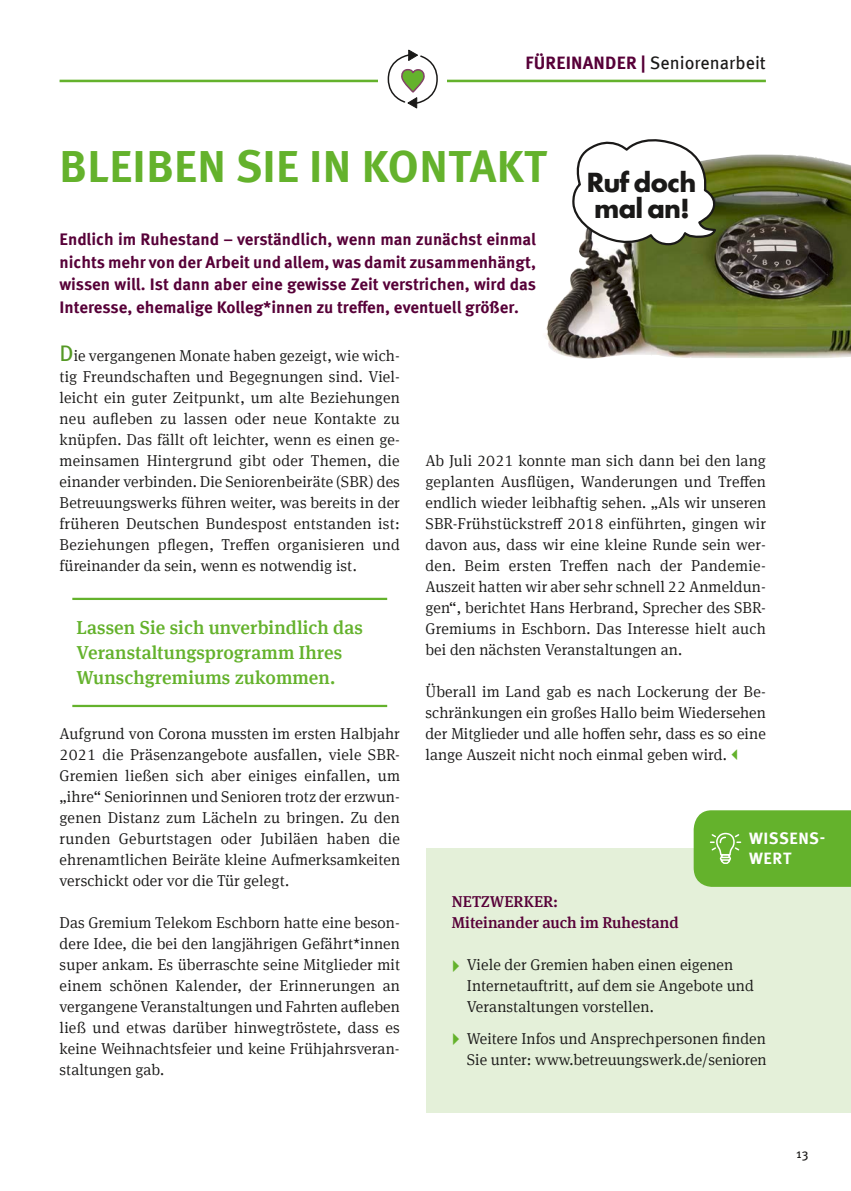
<style>
.page{position:relative;width:851px;height:1191px;background:#fff}
.page>*{position:absolute;margin:0;border:0;box-sizing:border-box;transform-origin:0 0}
.t1{font:700 45px "Meta OT";letter-spacing:.01em;color:#64b22c}
.t2{font:700 25.5px/25.5px "Futura";letter-spacing:-.04em;color:#1a1918;text-align:center}
.t3{font:500 18.75px/24.8px "Meta Serif OT";letter-spacing:.005em;color:#64b22c}
.t4{font:18px "Meta OT";color:#1a1918}
.t5{font:700 16.8px/22.5px "Meta OT";color:#570038;text-align:justify}
.t6{font:700 16.5px/19.8px "Meta OT";letter-spacing:.035em;color:#fff}
.t7{font:300 15.75px/21px "Meta Serif Offc";letter-spacing:.005em;color:#1a1918;text-align:justify}
.t8{font:500 15.75px/21px "Meta Serif OT";color:#570038}
.t9{font:12.75px "Meta OT";color:#1a1918}
.s1{font-weight:700;color:#570038}
.s2{font-family:"Meta OT";font-weight:400;font-size:22.5px;color:#559925}
</style>
<div class="page">
<hr style="left:72px;top:598px;width:315px;height:2px;background:#64b22c">
<hr style="left:72px;top:705px;width:315px;height:2px;background:#64b22c">
<div style="left:426px;top:848px;width:424px;height:264px;background:#e4f0d9"></div>
<div style="left:693px;top:810px;width:157px;height:77px;background:#64b22c"></div>
<img style="left:546px;top:154px;width:304px;height:205px">
<svg style="left:570px;top:139px;width:147px;height:107px"></svg>
<hr style="left:60px;top:80px;width:705px;height:2px;background:#64b22c">
<div style="left:378px;top:47px;width:68px;height:61px;background:#fff"></div>
<svg style="left:387px;top:49px;width:51px;height:658px"></svg>
<p class="t4" style="left:525px;top:52px;width:242px"><span class="s1">FÜREINANDER |</span> Seniorenarbeit</p>
<h1 class="t1" style="left:60px;top:138px;width:488px">BLEIBEN SIE IN KONTAKT</h1>
<h2 class="t2" style="left:586px;top:170px;width:111px">Ruf doch mal an!</h2>
<p class="t5" style="left:60px;top:228px;width:478px">Endlich im Ruhestand – verständlich, wenn man zunächst einmal nichts mehr von der Arbeit und allem, was damit zusammenhängt, wissen will. Ist dann aber eine gewisse Zeit verstrichen, wird das Interesse, ehemalige Kolleg*innen zu treffen, eventuell größer.</p>
<p class="t7" style="left:60px;top:345px;width:342px"><span class="s2">D</span>ie vergangenen Monate haben gezeigt, wie wich&shy;tig Freundschaften und Begegnungen sind. Viel&shy;leicht ein guter Zeitpunkt, um alte Beziehungen neu aufleben zu lassen oder neue Kontakte zu knüpfen. Das fällt oft leichter, wenn es einen ge&shy;meinsamen Hintergrund gibt oder Themen, die einander verbinden. Die Seniorenbeiräte (SBR) des Betreuungswerks führen weiter, was bereits in der früheren Deutschen Bundespost entstanden ist:<br>Beziehungen pflegen, Treffen organisieren und füreinander da sein, wenn es notwendig ist.</p>
<p class="t7" style="left:425px;top:450px;width:342px">Ab Juli 2021 konnte man sich dann bei den lang geplanten Ausflügen, Wanderungen und Treffen endlich wieder leibhaftig sehen. „Als wir unseren SBR-Frühstückstreff 2018 einführten, gingen wir davon aus, dass wir eine kleine Runde sein wer&shy;den. Beim ersten Treffen nach der Pandemie-Auszeit hatten wir aber sehr schnell 22 Anmeldun&shy;gen“, berichtet Hans Herbrand, Sprecher des SBR-Gremiums in Eschborn. Das Interesse hielt auch bei den nächsten Veranstaltungen an.</p>
<p class="t7" style="left:425px;top:681px;width:342px">Überall im Land gab es nach Lockerung der Be&shy;schränkungen ein großes Hallo beim Wiedersehen der Mitglieder und alle hoffen sehr, dass es so eine lange Auszeit nicht noch einmal geben wird.</p>
<p class="t3" style="left:77px;top:615px;width:288px">Lassen Sie sich unverbindlich das<br>Veranstaltungsprogramm Ihres<br>Wunschgremiums zukommen.</p>
<p class="t7" style="left:60px;top:723px;width:342px">Aufgrund von Corona mussten im ersten Halbjahr 2021 die Präsenzangebote ausfallen, viele SBR-Gremien ließen sich aber einiges einfallen, um „ihre“ Seniorinnen und Senioren trotz der erzwun&shy;genen Distanz zum Lächeln zu bringen. Zu den runden Geburtstagen oder Jubiläen haben die ehrenamtlichen Beiräte kleine Aufmerksamkeiten verschickt oder vor die Tür gelegt.</p>
<p class="t7" style="left:60px;top:912px;width:342px">Das Gremium Telekom Eschborn hatte eine beson&shy;dere Idee, die bei den langjährigen Gefährt*innen super ankam. Es überraschte seine Mitglieder mit einem schönen Kalender, der Erinnerungen an vergangene Veranstaltungen und Fahrten auf-leben ließ und etwas darüber hinwegtröstete, dass es keine Weihnachtsfeier und keine Frühjahrsveran&shy;staltungen gab.</p>
<p class="t6" style="left:749px;top:829px;width:78px">WISSENS-<br>WERT</p>
<p class="t8" style="left:452px;top:891px;width:228px">NETZWERKER:<br>Miteinander auch im Ruhestand</p>
<p class="t7" style="left:466px;top:954px;width:288px;text-align:left">Viele der Gremien haben einen eigenen<br>Internetauftritt, auf dem sie Angebote und<br>Veranstaltungen vorstellen.</p>
<p class="t7" style="left:466px;top:1028px;width:301px">Weitere Infos und Ansprechpersonen finden<br>Sie unter: www.betreuungswerk.de/senioren</p>
<p class="t9" style="left:796px;top:1146px;width:14px">13</p>
</div>
